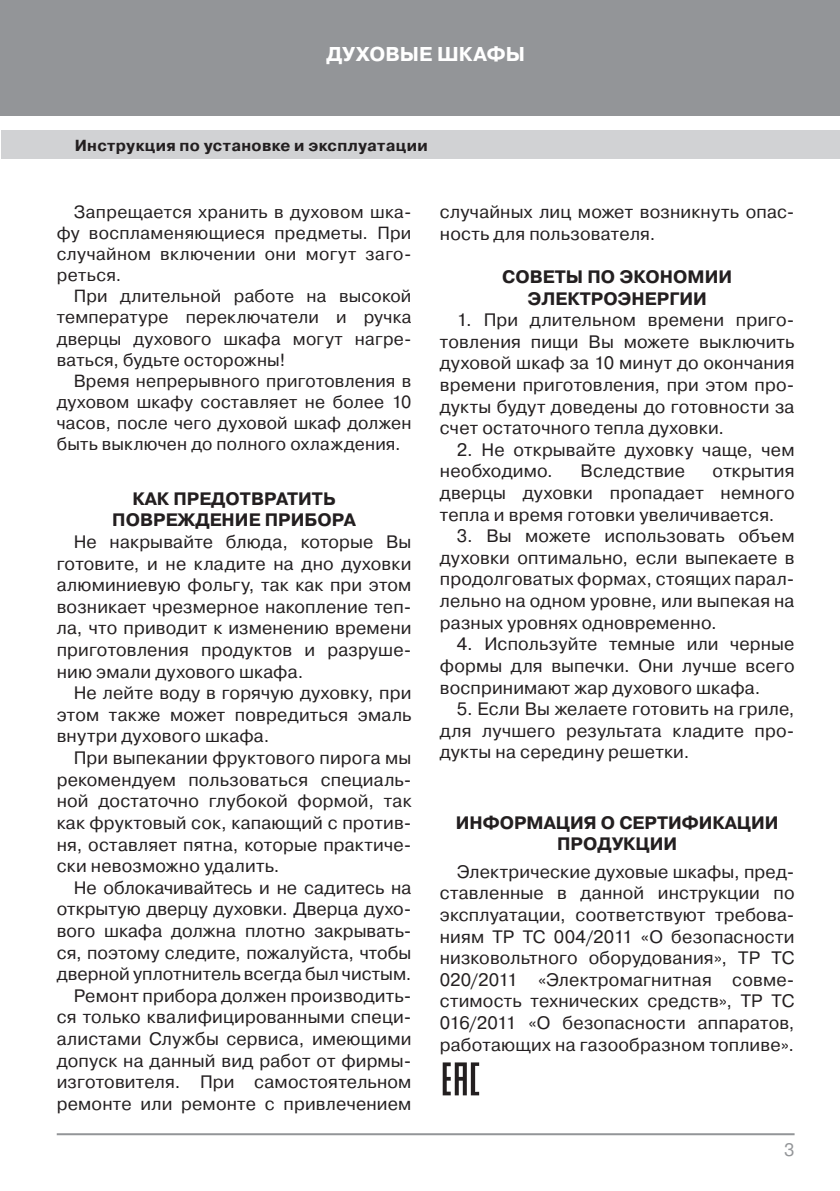
<style>
.page{position:relative;width:840px;height:1191px;background:#fff}
.page>*{position:absolute;margin:0;border:0;box-sizing:border-box;transform-origin:0 0}
.t1{font:700 20px "Pragmatica C";color:#fff}
.t2{font:18px/21.6px "Pragmatica C";letter-spacing:.01em;color:#231f20;text-align:justify}
.t3{font:700 18px/21.6px "Pragmatica C";color:#231f20;text-align:center}
.t4{font:18px "Pragmatica C";color:#939598}
.t5{font:17.6px/21.2px "Pragmatica C";letter-spacing:.015em;color:#231f20;text-align:justify}
.t6{font:700 16px "Pragmatica C";letter-spacing:.02em;color:#231f20}
</style>
<div class="page">
<div style="left:0;top:0;width:839px;height:116px;background:#939598"></div>
<div style="left:1px;top:130px;width:838px;height:29px;background:#d1d2d4"></div>
<hr style="left:57px;top:1133px;width:737px;height:2px;background:#939598">
<svg style="left:442px;top:1062px;width:37px;height:33px"></svg>
<p class="t1" style="left:326px;top:43px;width:200px">ДУХОВЫЕ ШКАФЫ</p>
<p class="t6" style="left:75px;top:136px;width:354px">Инструкция по установке и эксплуатации</p>
<p class="t5" style="left:57px;top:201px;width:356px;text-indent:17px">Запрещается хранить в духовом шка&shy;фу воспламеняющиеся предметы. При случайном включении они могут заго&shy;реться.</p>
<p class="t5" style="left:57px;top:286px;width:356px;text-indent:17px">При длительной работе на высокой температуре переключатели и ручка дверцы духового шкафа могут нагре&shy;ваться, будьте осторожны!</p>
<p class="t5" style="left:57px;top:370px;width:356px;text-indent:17px">Время непрерывного приготовления в духовом шкафу составляет не более 10 часов, после чего духовой шкаф должен быть выключен до полного охлаждения.</p>
<p class="t3" style="left:112px;top:488px;width:245px">КАК ПРЕДОТВРАТИТЬ<br>ПОВРЕЖДЕНИЕ ПРИБОРА</p>
<p class="t2" style="left:57px;top:531px;width:356px;text-indent:17px">Не накрывайте блюда, которые Вы готовите, и не кладите на дно духовки алюминиевую фольгу, так как при этом возникает чрезмерное накопление теп&shy;ла, что приводит к изменению времени приготовления продуктов и разруше&shy;нию эмали духового шкафа.</p>
<p class="t2" style="left:57px;top:682px;width:356px;text-indent:17px">Не лейте воду в горячую духовку, при этом также может повредиться эмаль внутри духового шкафа.</p>
<p class="t2" style="left:57px;top:747px;width:356px;text-indent:17px">При выпекании фруктового пирога мы рекомендуем пользоваться специаль&shy;ной достаточно глубокой формой, так как фруктовый сок, капающий с против&shy;ня, оставляет пятна, которые практиче&shy;ски невозможно удалить.</p>
<p class="t2" style="left:57px;top:877px;width:356px;text-align:right">Не облокачивайтесь и не садитесь на открытую дверцу духовки. Дверца духо&shy;вого шкафа должна плотно закрывать&shy;ся, поэтому следите, пожалуйста, чтобы дверной уплотнитель всегда был чистым.<br>Ремонт прибора должен производить&shy;ся только квалифицированными специ&shy;алистами Службы сервиса, имеющими допуск на данный вид работ от фирмы&shy;изготовителя. При самостоятельном ремонте или ремонте с привлечением</p>
<p class="t2" style="left:439px;top:201px;width:356px">случайных лиц может возникнуть опас&shy;ность для пользователя.</p>
<p class="t3" style="left:502px;top:266px;width:231px">СОВЕТЫ ПО ЭКОНОМИИ<br>ЭЛЕКТРОЭНЕРГИИ</p>
<p class="t2" style="left:439px;top:309px;width:356px;text-indent:17px">1. При длительном времени приго&shy;товления пищи Вы можете выключить духовой шкаф за 10 минут до окончания времени приготовления, при этом про&shy;дукты будут доведены до готовности за счет остаточного тепла духовки.</p>
<p class="t2" style="left:439px;top:439px;width:356px;text-indent:17px">2. Не открывайте духовку чаще, чем необходимо.</p>
<p class="t2" style="left:580px;top:460px;width:106px">Вследствие</p>
<p class="t2" style="left:439px;top:460px;width:356px;text-indent:272px">открытия дверцы духовки пропадает немного тепла и время готовки увеличивается.</p>
<p class="t2" style="left:439px;top:525px;width:356px;text-indent:17px">3. Вы можете использовать объем духовки оптимально, если выпекаете в продолговатых формах, стоящих парал&shy;лельно на одном уровне, или выпекая на разных уровнях одновременно.</p>
<p class="t2" style="left:439px;top:633px;width:356px;text-indent:17px">4. Используйте темные или черные формы для выпечки. Они лучше всего воспринимают жар духового шкафа.</p>
<p class="t2" style="left:439px;top:698px;width:356px;text-indent:17px">5. Если Вы желаете готовить на гриле, для лучшего результата кладите про&shy;дукты на середину решетки.</p>
<p class="t3" style="left:455px;top:812px;width:324px">ИНФОРМАЦИЯ О СЕРТИФИКАЦИИ<br>ПРОДУКЦИИ</p>
<p class="t2" style="left:439px;top:861px;width:356px;text-indent:17px">Электрические духовые шкафы, пред&shy;ставленные в данной инструкции по эксплуатации, соответствуют требова&shy;ниям ТР ТС 004/2011 «О безопасности низковольтного оборудования», ТР ТС 020/2011 «Электромагнитная совме&shy;стимость технических средств», ТР ТС 016/2011 «О безопасности аппаратов, работающих на газообразном топливе».</p>
<p class="t4" style="left:783px;top:1139px;width:12px">3</p>
</div>
